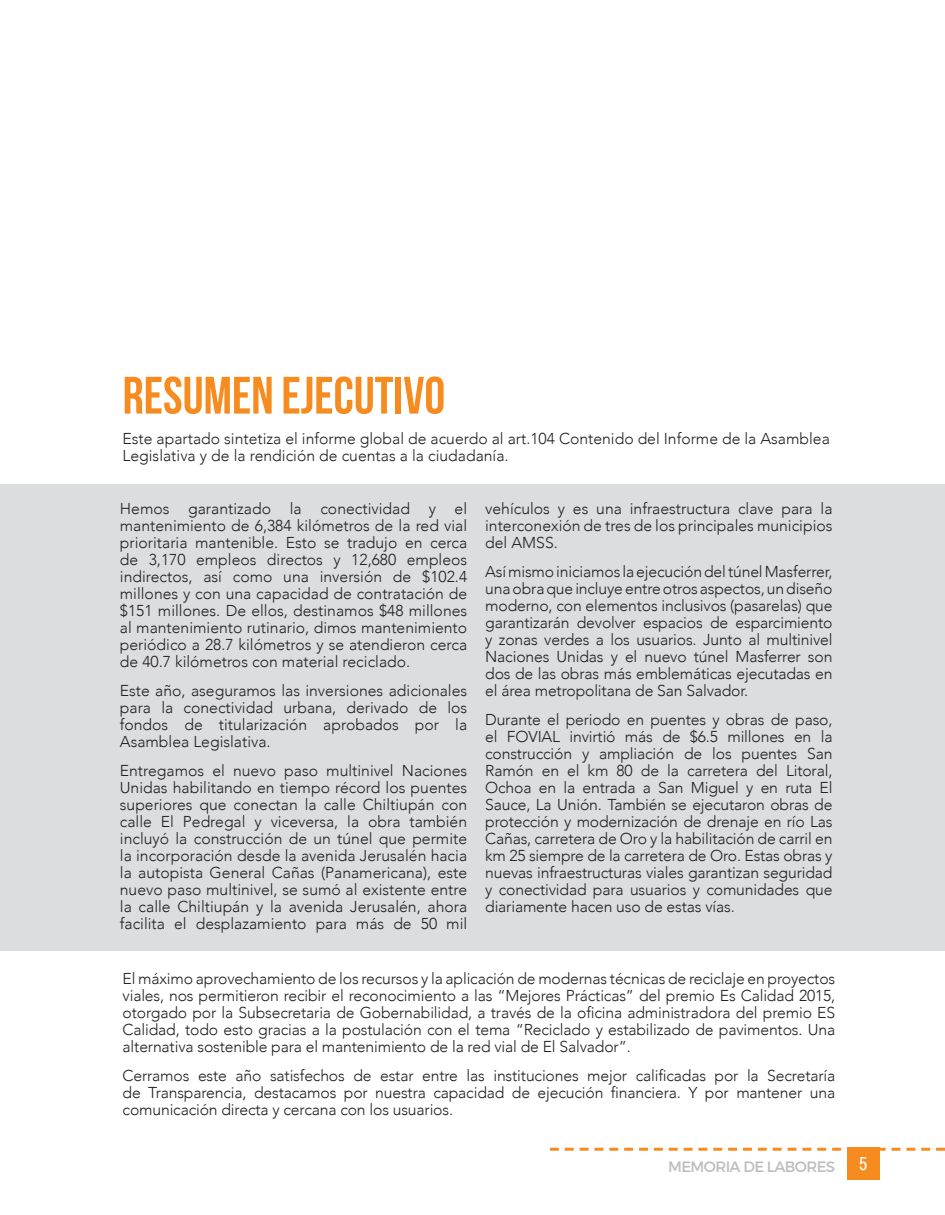
<style>
.page{position:relative;width:945px;height:1215px;background:#fff}
.page>*{position:absolute;margin:0;border:0;box-sizing:border-box;transform-origin:0 0}
.Big_text{font:52.5px "Bebas Neue";color:#f68c1f}
.t1{font:18px "Roboto Condensed";color:#fff}
.t2{font:300 15.75px/17px "Avenir";color:#231f20;text-align:justify}
.t3{font:15px "Montserrat";letter-spacing:-.04em;color:#bcbdc0}
</style>
<div class="page">
<div style="left:0;top:484px;width:945px;height:467px;background:#dcdddf"></div>
<div style="left:847px;top:1147px;width:33px;height:32px;background:#f68c1f"></div>
<svg style="left:550px;top:1148px;width:395px;height:3px"></svg>
<p class="Big_text" style="left:123px;top:367px;width:324px">RESUMEN EJECUTIVO</p>
<p class="t2" style="left:123px;top:430px;width:709px">Este apartado sintetiza el informe global de acuerdo al art.104 Contenido del Informe de la Asamblea<br>Legislativa y de la rendición de cuentas a la ciudadanía.</p>
<p class="t2" style="left:120px;top:500px;width:349px">Hemos garantizado la conectividad y el mantenimiento de 6,384 kilómetros de la red vial prioritaria mantenible. Esto se tradujo en cerca de 3,170 empleos directos y 12,680 empleos indirectos, así como una inversión de $102.4 millones y con una capacidad de contratación de $151 millones. De ellos, destinamos $48 millones al mantenimiento rutinario, dimos mantenimiento periódico a 28.7 kilómetros y se atendieron cerca de 40.7 kilómetros con material reciclado.</p>
<p class="t2" style="left:120px;top:682px;width:349px">Este año, aseguramos las inversiones adicionales para la conectividad urbana, derivado de los fondos de titularización aprobados por la Asamblea Legislativa.</p>
<p class="t2" style="left:120px;top:762px;width:349px">Entregamos el nuevo paso multinivel Naciones Unidas habilitando en tiempo récord los puentes superiores que conectan la calle Chiltiupán con calle El Pedregal y viceversa, la obra también incluyó la construcción de un túnel que permite la incorporación desde la avenida Jerusalén hacia la autopista General Cañas (Panamericana), este nuevo paso multinivel, se sumó al existente entre la calle Chiltiupán y la avenida Jerusalén, ahora facilita el desplazamiento para más de 50 mil</p>
<p class="t2" style="left:485px;top:500px;width:349px">vehículos y es una infraestructura clave para la interconexión de tres de los principales municipios del AMSS.</p>
<p class="t2" style="left:485px;top:563px;width:349px">Así mismo iniciamos la ejecución del túnel Masferrer, una obra que incluye entre otros aspectos, un diseño moderno, con elementos inclusivos (pasarelas) que garantizarán devolver espacios de esparcimiento y zonas verdes a los usuarios. Junto al multinivel Naciones Unidas y el nuevo túnel Masferrer son dos de las obras más emblemáticas ejecutadas en el área metropolitana de San Salvador.</p>
<p class="t2" style="left:485px;top:711px;width:349px">Durante el periodo en puentes y obras de paso, el FOVIAL invirtió más de $6.5 millones en la construcción y ampliación de los puentes San Ramón en el km 80 de la carretera del Litoral, Ochoa en la entrada a San Miguel y en ruta El Sauce, La Unión. También se ejecutaron obras de protección y modernización de drenaje en río Las Cañas, carretera de Oro y la habilitación de carril en km 25 siempre de la carretera de Oro. Estas obras y nuevas infraestructuras viales garantizan seguridad y conectividad para usuarios y comunidades que diariamente hacen uso de estas vías.</p>
<p class="t2" style="left:123px;top:970px;width:714px">El máximo aprovechamiento de los recursos y la aplicación de modernas técnicas de reciclaje en proyectos viales, nos permitieron recibir el reconocimiento a las “Mejores Prácticas” del premio Es Calidad 2015, otorgado por la Subsecretaria de Gobernabilidad, a través de la oficina administradora del premio ES Calidad, todo esto gracias a la postulación con el tema “Reciclado y estabilizado de pavimentos. Una alternativa sostenible para el mantenimiento de la red vial de El Salvador”.</p>
<p class="t2" style="left:123px;top:1067px;width:714px">Cerramos este año satisfechos de estar entre las instituciones mejor calificadas por la Secretaría de Transparencia, destacamos por nuestra capacidad de ejecución financiera. Y por mantener una comunicación directa y cercana con los usuarios.</p>
<p class="t3" style="left:668px;top:1158px;width:169px">MEMORIA DE LABORES</p>
<p class="t1" style="left:859px;top:1151px;width:10px">5</p>
</div>
